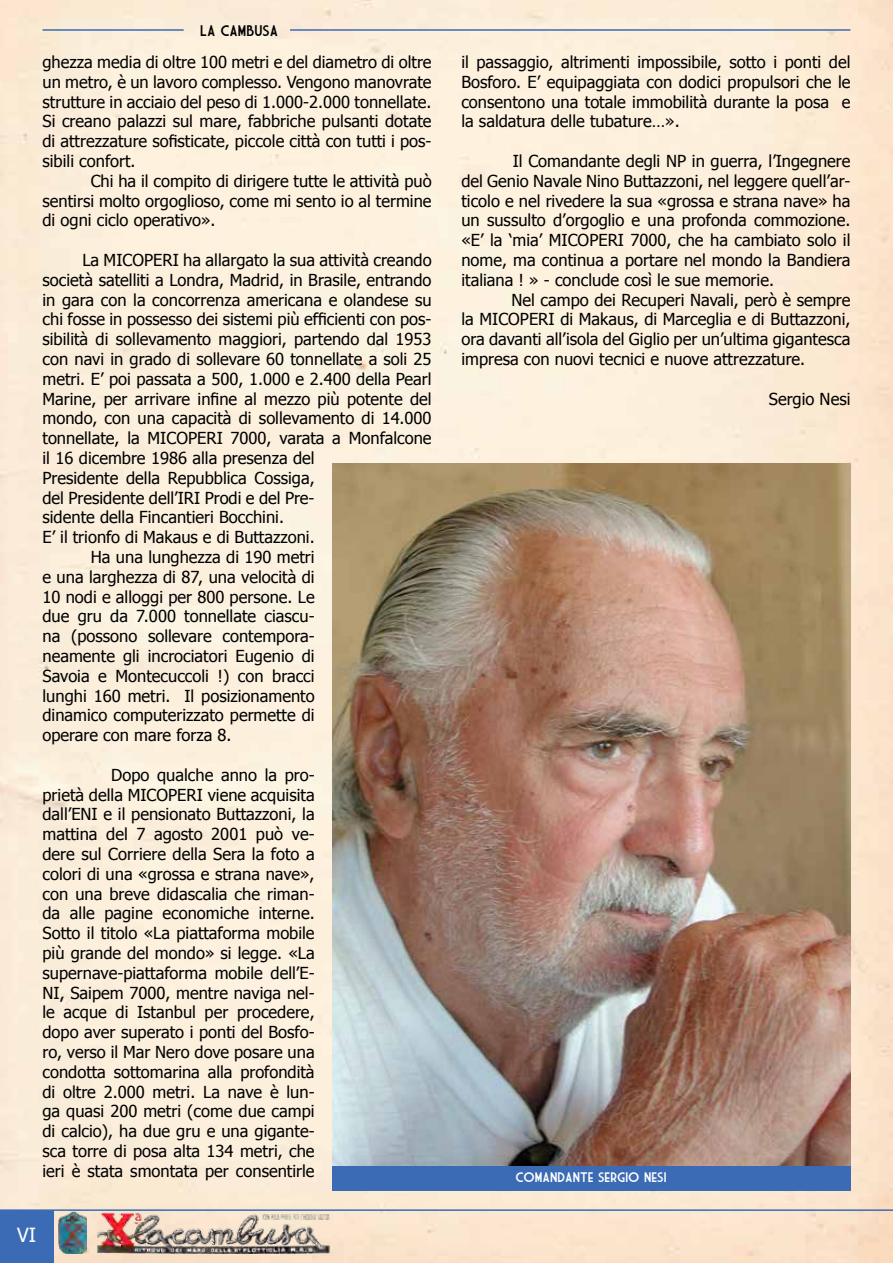
<style>
.page{position:relative;width:893px;height:1263px;background:#fff}
.page>*{position:absolute;margin:0;border:0;box-sizing:border-box;transform-origin:0 0}
.t1{font:19.5px "Tahoma";color:#fff}
.t2{font:16.5px/19.8px "Tahoma";color:#000;text-align:justify}
.t3{font:15px "Market Deco";color:#000}
.t4{font:13.5px "Market Deco";color:#fff}
</style>
<div class="page">
<img style="left:0;top:0;width:893px;height:1263px">
<hr style="left:0;top:1209px;width:893px;height:2px;background:#3b6bb4">
<img style="left:96px;top:1211px;width:236px;height:42px">
<img style="left:58px;top:1211px;width:29px;height:43px">
<div style="left:0;top:1211px;width:53px;height:52px;background:#3b6bb4"></div>
<hr style="left:290px;top:29px;width:560px;height:2px;background:#3b6bb4">
<hr style="left:43px;top:29px;width:141px;height:2px;background:#3b6bb4">
<img style="left:332px;top:463px;width:518px;height:703px">
<div style="left:332px;top:1166px;width:518px;height:25px;background:#3b6bb4"></div>
<p class="t3" style="left:200px;top:24px;width:80px">LA CAMBUSA</p>
<p class="t2" style="left:43px;top:51px;width:391px">ghezza media di oltre 100 metri e del diametro di oltre un metro, è un lavoro complesso. Vengono manovrate strutture in acciaio del peso di 1.000-2.000 tonnellate.<br>Si creano palazzi sul mare, fabbriche pulsanti dotate di attrezzature sofisticate, piccole città con tutti i pos&shy;sibili confort.</p>
<p class="t2" style="left:43px;top:170px;width:391px;text-indent:48px">Chi ha il compito di dirigere tutte le attività può sentirsi molto orgoglioso, come mi sento io al termine di ogni ciclo operativo».</p>
<p class="t2" style="left:82px;top:249px;width:351px">La MICOPERI ha allargato la sua attività creando</p>
<p class="t2" style="left:43px;top:269px;width:391px">società satelliti a Londra, Madrid, in Brasile, entrando</p>
<p class="t2" style="left:43px;top:289px;width:391px">in gara con la concorrenza americana e olandese su</p>
<p class="t2" style="left:43px;top:309px;width:391px">chi fosse in possesso dei sistemi più efficienti con pos-</p>
<p class="t2" style="left:43px;top:328px;width:391px">sibilità di sollevamento maggiori, partendo dal 1953</p>
<p class="t2" style="left:43px;top:348px;width:391px">con navi in grado di sollevare 60 tonnellate a soli 25</p>
<p class="t2" style="left:43px;top:368px;width:391px">metri. E’ poi passata a 500, 1.000 e 2.400 della Pearl</p>
<p class="t2" style="left:43px;top:388px;width:391px">Marine, per arrivare infine al mezzo più potente del</p>
<p class="t2" style="left:43px;top:408px;width:391px">mondo, con una capacità di sollevamento di 14.000</p>
<p class="t2" style="left:43px;top:427px;width:391px">tonnellate, la MICOPERI 7000, varata a Monfalcone</p>
<p class="t2" style="left:43px;top:447px;width:274px">il 16 dicembre 1986 alla presenza del</p>
<p class="t2" style="left:43px;top:467px;width:274px">Presidente della Repubblica Cossiga,</p>
<p class="t2" style="left:43px;top:487px;width:274px">del Presidente dell’IRI Prodi e del Pre-</p>
<p class="t2" style="left:43px;top:507px;width:243px">sidente della Fincantieri Bocchini.</p>
<p class="t2" style="left:43px;top:526px;width:274px">E’ il trionfo di Makaus e di Buttazzoni.</p>
<p class="t2" style="left:91px;top:546px;width:225px">Ha una lunghezza di 190 metri</p>
<p class="t2" style="left:43px;top:566px;width:274px">e una larghezza di 87, una velocità di</p>
<p class="t2" style="left:43px;top:586px;width:274px">10 nodi e alloggi per 800 persone. Le</p>
<p class="t2" style="left:43px;top:606px;width:274px">due gru da 7.000 tonnellate ciascu-</p>
<p class="t2" style="left:43px;top:625px;width:274px">na (possono sollevare contempora-</p>
<p class="t2" style="left:43px;top:645px;width:274px">neamente gli incrociatori Eugenio di</p>
<p class="t2" style="left:43px;top:665px;width:274px">Savoia e Montecuccoli !) con bracci</p>
<p class="t2" style="left:43px;top:685px;width:274px">lunghi 160 metri. Il posizionamento</p>
<p class="t2" style="left:43px;top:705px;width:274px">dinamico computerizzato permette di</p>
<p class="t2" style="left:43px;top:724px;width:191px">operare con mare forza 8.</p>
<p class="t2" style="left:43px;top:764px;width:274px;text-indent:69px">Dopo qualche anno la pro&shy;prietà della MICOPERI viene acquisita dall’ENI e il pensionato Buttazzoni, la mattina del 7 agosto 2001 può ve&shy;dere sul Corriere della Sera la foto a colori di una «grossa e strana nave», con una breve didascalia che riman&shy;da alle pagine economiche interne.<br>Sotto il titolo «La piattaforma mobile più grande del mondo» si legge. «La supernave-piattaforma mobile dell’E-NI, Saipem 7000, mentre naviga nel&shy;le acque di Istanbul per procedere, dopo aver superato i ponti del Bosfo&shy;ro, verso il Mar Nero dove posare una condotta sottomarina alla profondità di oltre 2.000 metri. La nave è lun&shy;ga quasi 200 metri (come due campi di calcio), ha due gru e una gigante&shy;sca torre di posa alta 134 metri, che ieri è stata smontata per consentirle</p>
<p class="t1" style="left:17px;top:1222px;width:20px">VI</p>
<p class="t2" style="left:461px;top:51px;width:391px">il passaggio, altrimenti impossibile, sotto i ponti del Bosforo. E’ equipaggiata con dodici propulsori che le consentono una totale immobilità durante la posa e la saldatura delle tubature…».</p>
<p class="t2" style="left:461px;top:150px;width:391px;text-indent:51px">Il Comandante degli NP in guerra, l’Ingegnere del Genio Navale Nino Buttazzoni, nel leggere quell’ar&shy;ticolo e nel rivedere la sua «grossa e strana nave» ha un sussulto d’orgoglio e una profonda commozione. «E’ la ‘mia’ MICOPERI 7000, che ha cambiato solo il nome, ma continua a portare nel mondo la Bandiera italiana ! » - conclude così le sue memorie.</p>
<p class="t2" style="left:461px;top:289px;width:391px;text-indent:50px">Nel campo dei Recuperi Navali, però è sempre la MICOPERI di Makaus, di Marceglia e di Buttazzoni, ora davanti all’isola del Giglio per un’ultima gigantesca impresa con nuovi tecnici e nuove attrezzature.</p>
<p class="t2" style="left:769px;top:388px;width:83px">Sergio Nesi</p>
<p class="t4" style="left:515px;top:1171px;width:153px">COMANDANTE SERGIO NESI</p>
</div>
